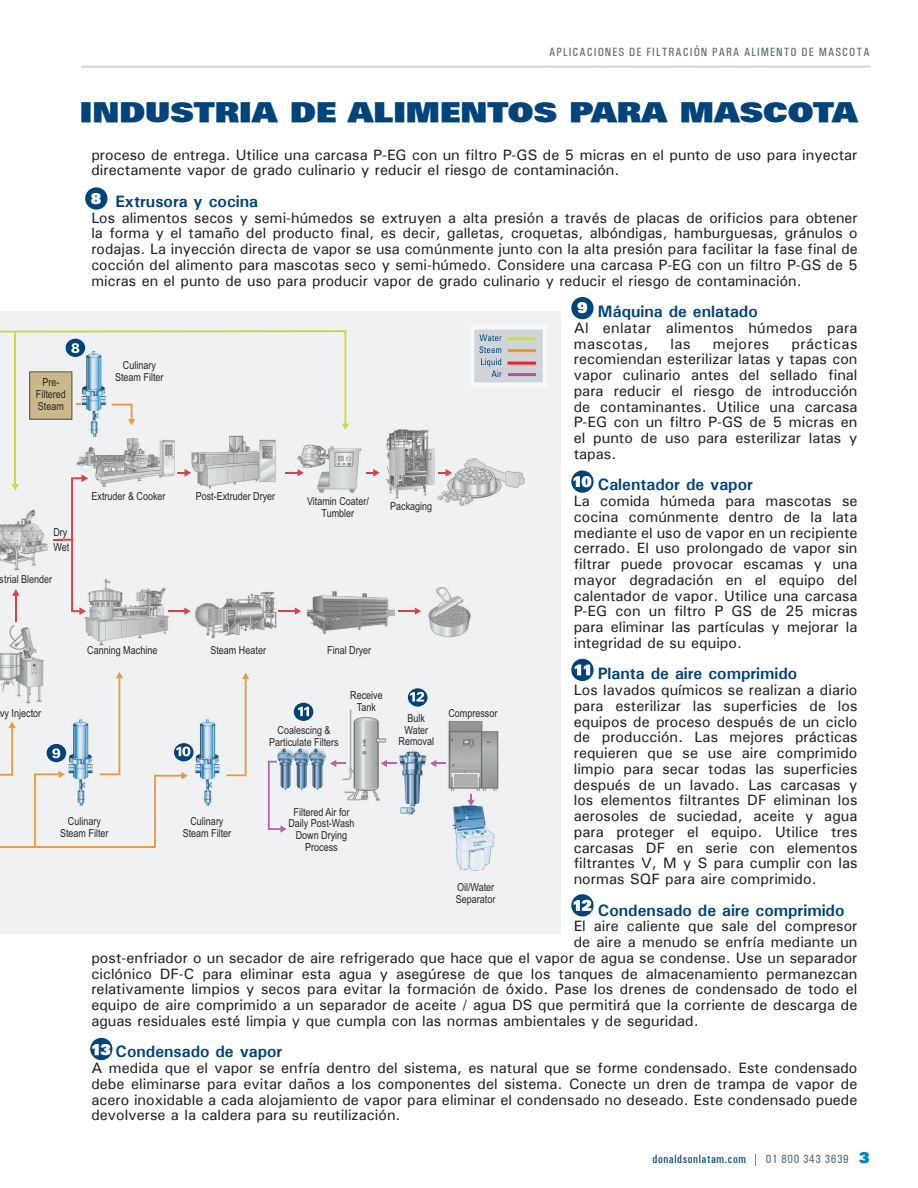
<style>
.page{position:relative;width:918px;height:1188px;background:#fff}
.page>*{position:absolute;margin:0;border:0;box-sizing:border-box;transform-origin:0 0}
.Page_Subheads{font:900 27px "Univers";color:#00447b;scale:1.2 1}
.Body{font:700 16.5px "Univers";color:#00447b}
.Body-2{font:500 15px/15.8px "Univers";color:#231f20;text-align:justify}
.Body-3{font:500 15px "Univers";letter-spacing:.03em;color:#231f20}
.t1{font:900 15px "Univers";color:#fff}
.t2{font:500 condensed 12px "Univers";letter-spacing:.09em;color:#5b6f7b}
.t3{font:500 condensed 12px "Univers";letter-spacing:.05em;color:#00447b}
.t4{font:10.95px/11.9px "Arial Narrow";color:#040503;text-align:center}
.s1{color:#231f20}
.s2{color:#5b6f7b}
.s3{font-weight:900;font-stretch:normal;font-size:15px;color:#0082c8}
</style>
<div class="page">
<hr style="left:81px;top:66px;width:790px;height:2px;background:#d3d9de">
<svg style="left:0;top:311px;width:560px;height:622px;fill:#eff1f2"></svg>
<svg style="left:0;top:330px;width:349px;height:100px"></svg>
<div style="left:47px;top:744px;width:19px;height:18px;background:#00447b;border-radius:50%"></div>
<svg style="left:52px;top:748px;width:8px;height:10px"></svg>
<svg style="left:294px;top:703px;width:19px;height:18px"></svg>
<svg style="left:298px;top:707px;width:11px;height:9px"></svg>
<svg style="left:174px;top:743px;width:20px;height:18px"></svg>
<svg style="left:176px;top:747px;width:14px;height:9px"></svg>
<svg style="left:408px;top:688px;width:19px;height:19px"></svg>
<svg style="left:410px;top:692px;width:14px;height:10px"></svg>
<div style="left:470px;top:325px;width:77px;height:62px;background:#ced4d8;border:4px solid #fff"></div>
<hr style="left:507px;top:337px;width:29px;height:3px;background:#d9e024">
<hr style="left:508px;top:349px;width:28px;height:3px;background:#f79321">
<hr style="left:507px;top:362px;width:29px;height:3px;background:#ee2123">
<hr style="left:508px;top:373px;width:28px;height:3px;background:#b8529f">
<svg style="left:481px;top:359px;width:21px;height:18px"></svg>
<svg style="left:479px;top:335px;width:23px;height:18px"></svg>
<div style="left:85px;top:187px;width:22px;height:23px;background:#00447b;border-radius:50%"></div>
<div style="left:571px;top:297px;width:23px;height:22px;background:#00447b;border-radius:50%"></div>
<svg style="left:571px;top:470px;width:23px;height:23px"></svg>
<svg style="left:571px;top:659px;width:23px;height:22px"></svg>
<svg style="left:571px;top:894px;width:23px;height:22px"></svg>
<div style="left:90px;top:1038px;width:22px;height:22px;background:#00447b;border-radius:50%"></div>
<svg style="left:573px;top:476px;width:18px;height:11px"></svg>
<svg style="left:575px;top:665px;width:15px;height:10px"></svg>
<svg style="left:574px;top:900px;width:17px;height:11px"></svg>
<p class="t2" style="left:549px;top:45px;width:322px">APLICACIONES DE FILTRACIÓN PARA ALIMENTO DE MASCOTA</p>
<p class="Page_Subheads" style="left:80px;top:95px;width:650px">INDUSTRIA DE ALIMENTOS PARA MASCOTA</p>
<p class="Body-2" style="left:91px;top:146px;width:768px">proceso de entrega. Utilice una carcasa P-EG con un filtro P-GS de 5 micras en el punto de uso para inyectar directamente vapor de grado culinario y reducir el riesgo de contaminación.</p>
<p class="Body" style="left:115px;top:191px;width:144px">Extrusora y cocina</p>
<p class="Body-2" style="left:91px;top:209px;width:768px">Los alimentos secos y semi-húmedos se extruyen a alta presión a través de placas de orificios para obtener la forma y el tamaño del producto final, es decir, galletas, croquetas, albóndigas, hamburguesas, gránulos o rodajas. La inyección directa de vapor se usa comúnmente junto con la alta presión para facilitar la fase final de cocción del alimento para mascotas seco y semi-húmedo. Considere una carcasa P-EG con un filtro P-GS de 5 micras en el punto de uso para producir vapor de grado culinario y reducir el riesgo de contaminación.</p>
<p class="Body" style="left:598px;top:301px;width:161px">Máquina de enlatado</p>
<p class="Body-2" style="left:574px;top:319px;width:285px">Al enlatar alimentos húmedos para mascotas,</p>
<p class="t1" style="left:91px;top:189px;width:12px">8</p>
<p class="t1" style="left:577px;top:298px;width:12px">9</p>
<p class="Body-2" style="left:671px;top:335px;width:21px">las</p>
<p class="Body-3" style="left:713px;top:334px;width:58px">mejores</p>
<p class="Body-2" style="left:574px;top:335px;width:285px;text-indent:218px">prácticas recomiendan esterilizar latas y tapas con vapor culinario antes del sellado final para reducir el riesgo de introducción de contaminantes. Utilice una carcasa P-EG con un filtro P-GS de 5 micras en el punto de uso para esterilizar latas y tapas.</p>
<p class="Body" style="left:598px;top:474px;width:157px">Calentador de vapor</p>
<p class="Body-2" style="left:574px;top:493px;width:285px">La comida húmeda para mascotas se cocina comúnmente dentro de la lata mediante el uso de vapor en un recipiente cerrado. El uso prolongado de vapor sin filtrar puede provocar escamas y una mayor degradación en el equipo del calentador de vapor. Utilice una carcasa P-EG con un filtro P GS de 25 micras para eliminar las partículas y mejorar la integridad de su equipo.</p>
<p class="Body" style="left:598px;top:663px;width:201px">Planta de aire comprimido</p>
<p class="Body-2" style="left:574px;top:682px;width:285px">Los lavados químicos se realizan a diario para esterilizar las superficies de los equipos de proceso después de un ciclo de producción. Las mejores prácticas requieren que se use aire comprimido limpio para secar todas las superficies después de un lavado. Las carcasas y los elementos filtrantes DF eliminan los aerosoles de suciedad, aceite y agua para proteger el equipo. Utilice tres carcasas DF en serie con elementos filtrantes V, M y S para cumplir con las normas SQF para aire comprimido.</p>
<p class="Body" style="left:598px;top:900px;width:248px">Condensado de aire comprimido</p>
<p class="Body-2" style="left:574px;top:918px;width:285px">El aire caliente que sale del compresor</p>
<p class="Body-2" style="left:574px;top:934px;width:285px">de aire a menudo se enfría mediante un</p>
<p class="Body-2" style="left:91px;top:949px;width:768px">post-enfriador o un secador de aire refrigerado que hace que el vapor de agua se condense. Use un separador</p>
<p class="Body-2" style="left:91px;top:965px;width:768px">ciclónico DF-C para eliminar esta agua y asegúrese de que los tanques de almacenamiento permanezcan</p>
<p class="Body-2" style="left:91px;top:981px;width:768px">relativamente limpios y secos para evitar la formación de óxido. Pase los drenes de condensado de todo el</p>
<p class="Body-2" style="left:91px;top:997px;width:768px">equipo de aire comprimido a un separador de aceite / agua DS que permitirá que la corriente de descarga de</p>
<p class="Body-2" style="left:91px;top:1012px;width:609px">aguas residuales esté limpia y que cumpla con las normas ambientales y de seguridad.</p>
<p class="Body" style="left:115px;top:1041px;width:168px">Condensado de vapor</p>
<p class="Body-2" style="left:91px;top:1060px;width:768px">A medida que el vapor se enfría dentro del sistema, es natural que se forme condensado. Este condensado debe eliminarse para evitar daños a los componentes del sistema. Conecte un dren de trampa de vapor de acero inoxidable a cada alojamiento de vapor para eliminar el condensado no deseado. Este condensado puede devolverse a la caldera para su reutilización.</p>
<p class="t4" style="left:115px;top:359px;width:50px">Culinary<br>Steam Filter</p>
<p class="t4" style="left:36px;top:376px;width:32px">Pre-<br>Filtered<br>Steam</p>
<p class="t4" style="left:92px;top:490px;width:76px">Extruder &amp; Cooker</p>
<p class="t4" style="left:196px;top:490px;width:81px">Post-Extruder Dryer</p>
<p class="t4" style="left:307px;top:495px;width:63px">Vitamin Coater/<br>Tumbler</p>
<p class="t4" style="left:390px;top:500px;width:44px">Packaging</p>
<p class="t4" style="left:53px;top:526px;width:15px">Dry</p>
<p class="t4" style="left:53px;top:541px;width:17px">Wet</p>
<p class="t4" style="left:0;top:573px;width:54px">strial Blender</p>
<p class="t4" style="left:87px;top:644px;width:72px">Canning Machine</p>
<p class="t4" style="left:210px;top:644px;width:57px">Steam Heater</p>
<p class="t4" style="left:327px;top:644px;width:46px">Final Dryer</p>
<p class="t4" style="left:350px;top:689px;width:34px">Receive<br>Tank</p>
<p class="t4" style="left:0;top:706px;width:43px">vy Injector</p>
<p class="t4" style="left:399px;top:711px;width:37px">Bulk<br>Water<br>Removal</p>
<p class="t4" style="left:448px;top:707px;width:51px">Compressor</p>
<p class="t4" style="left:269px;top:724px;width:71px">Coalescing &amp;<br>Particulate Filters</p>
<p class="t4" style="left:288px;top:805px;width:68px">Filtered Air for<br>Daily Post-Wash<br>Down Drying<br>Process</p>
<p class="t4" style="left:60px;top:815px;width:50px">Culinary<br>Steam Filter</p>
<p class="t4" style="left:183px;top:815px;width:50px">Culinary<br>Steam Filter</p>
<p class="t4" style="left:456px;top:881px;width:41px;text-align:left">Oil/Water<br>Separator</p>
<p class="t1" style="left:91px;top:1039px;width:21px">13</p>
<p class="t3" style="left:653px;top:1152px;width:219px">donaldsonlatam.com <span class="s1">|</span> <span class="s2">01 800 343 3639</span> <span class="s3">3</span></p>
</div>
